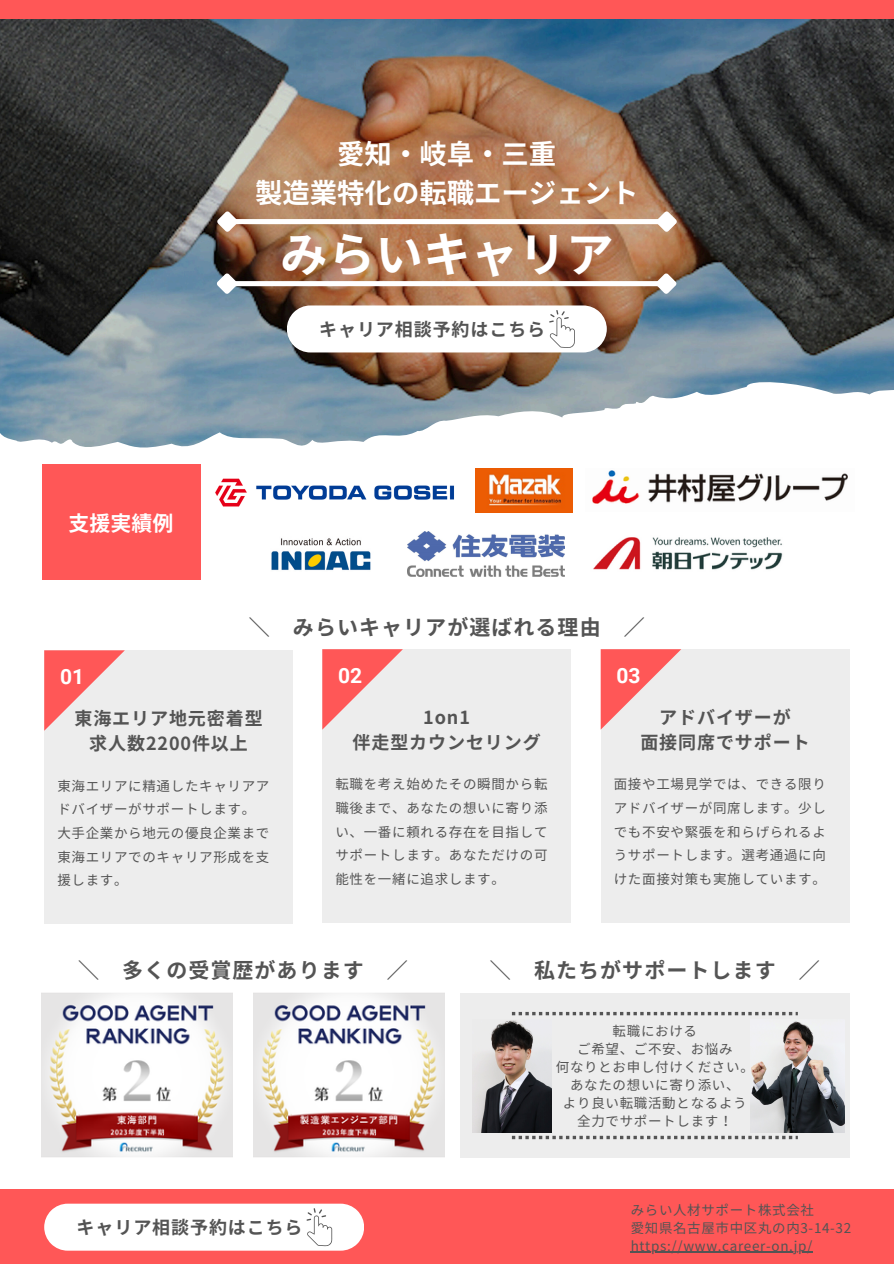
<style>
.page{position:relative;width:894px;height:1264px;background:#fff}
.page>*{position:absolute;margin:0;border:0;box-sizing:border-box;transform-origin:0 0}
.t1{font:700 47.7px "Noto Sans JP";color:#fff}
.t2{font:700 27.45px/38.2px "Noto Sans JP";color:#fff;text-align:center}
.t3{font:700 21px "Noto Sans JP";letter-spacing:.05em;color:#545454}
.t4{font:700 21px "Roboto";color:#fff}
.t5{font:700 21px "Noto Sans JP";color:#fff}
.t6{font:700 18px/24.8px "Noto Sans JP";letter-spacing:.05em;color:#545454;text-align:center}
.t7{font:13.5px/23.7px "Noto Sans JP";letter-spacing:.05em;color:#545454;text-align:justify}
</style>
<div class="page">
<div style="left:0;top:1189px;width:893px;height:74px;background:#ff5757"></div>
<img style="left:0;top:19px;width:893px;height:428px">
<div style="left:234px;top:219px;width:426px;height:5px;background:#fff"></div>
<svg style="left:212px;top:207px;width:30px;height:29px"></svg>
<svg style="left:651px;top:207px;width:30px;height:29px"></svg>
<div style="left:233px;top:281px;width:426px;height:5px;background:#fff"></div>
<svg style="left:212px;top:269px;width:30px;height:29px"></svg>
<svg style="left:651px;top:269px;width:30px;height:29px"></svg>
<div style="left:0;top:0;width:893px;height:19px;background:#ff5757"></div>
<div style="left:42px;top:464px;width:158px;height:116px;background:#ff5757"></div>
<div style="left:460px;top:993px;width:389px;height:164px;background:#ededed"></div>
<div style="left:44px;top:650px;width:249px;height:274px;background:#ededed"></div>
<svg style="left:44px;top:651px;width:80px;height:79px"></svg>
<div style="left:322px;top:649px;width:249px;height:274px;background:#ededed"></div>
<svg style="left:322px;top:649px;width:81px;height:80px"></svg>
<div style="left:600px;top:649px;width:249px;height:274px;background:#ededed"></div>
<svg style="left:600px;top:649px;width:81px;height:80px"></svg>
<svg style="left:44px;top:1203px;width:320px;height:47px;background:#fdf6f6"></svg>
<img style="left:42px;top:993px;width:191px;height:164px">
<img style="left:253px;top:993px;width:191px;height:164px">
<svg style="left:287px;top:305px;width:319px;height:47px"></svg>
<img style="left:750px;top:1021px;width:94px;height:110px">
<img style="left:472px;top:1020px;width:79px;height:111px">
<svg style="left:511px;top:1011px;width:286px;height:4px"></svg>
<svg style="left:511px;top:1135px;width:286px;height:4px"></svg>
<hr style="left:630px;top:1251px;width:182px;height:1px;background:#545454">
<img style="left:215px;top:478px;width:239px;height:29px">
<img style="left:475px;top:468px;width:97px;height:44px">
<img style="left:592px;top:470px;width:256px;height:34px">
<img style="left:407px;top:532px;width:157px;height:45px">
<img style="left:593px;top:537px;width:190px;height:33px">
<img style="left:271px;top:538px;width:100px;height:32px">
<p class="t2" style="left:255px;top:134px;width:385px">愛知・岐阜・三重<br>製造業特化の転職エージェント</p>
<h2 class="t1" style="left:280px;top:216px;width:335px">みらいキャリア</h2>
<h1 class="t5" style="left:69px;top:506px;width:106px">支援実績例</h1>
<p class="t4" style="left:60px;top:664px;width:26px">01</p>
<p class="t6" style="left:319px;top:316px;width:227px">キャリア相談予約はこちら</p>
<p class="t3" style="left:249px;top:610px;width:396px">＼ みらいキャリアが選ばれる理由 ／</p>
<p class="t4" style="left:338px;top:663px;width:26px">02</p>
<p class="t4" style="left:616px;top:663px;width:26px">03</p>
<p class="t6" style="left:74px;top:705px;width:190px">東海エリア地元密着型求人数2200件以上</p>
<p class="t7" style="left:57px;top:773px;width:213px">東海エリアに精通したキャリアアドバイザーがサポートします。</p>
<p class="t7" style="left:57px;top:820px;width:213px">大手企業から地元の優良企業まで東海エリアでのキャリア形成を支援します。</p>
<h3 class="t6" style="left:352px;top:703px;width:190px">1on1<br>伴走型カウンセリング</h3>
<p class="t7" style="left:335px;top:772px;width:213px">転職を考え始めたその瞬間から転職後まで、あなたの想いに寄り添い、一番に頼れる存在を目指してサポートします。あなただけの可能性を一緒に追求します。</p>
<h4 class="t6" style="left:640px;top:703px;width:171px">アドバイザーが<br>面接同席でサポート</h4>
<p class="t7" style="left:613px;top:772px;width:213px">面接や工場見学では、できる限りアドバイザーが同席します。少しでも不安や緊張を和らげられるようサポートします。選考通過に向けた面接対策も実施しています。</p>
<h4 class="t3" style="left:78px;top:953px;width:330px">＼ 多くの受賞歴があります ／</h4>
<p class="t6" style="left:77px;top:1213px;width:227px">キャリア相談予約はこちら</p>
<p class="t3" style="left:490px;top:953px;width:330px">＼ 私たちがサポートします ／</p>
<p class="t7" style="left:612px;top:1018px;width:86px">転職における</p>
<h4 class="t7" style="left:577px;top:1036px;width:157px">ご希望、ご不安、お悩み</h4>
<p class="t7" style="left:555px;top:1054px;width:199px">何なりとお申し付けください。</p>
<h3 class="t7" style="left:570px;top:1072px;width:171px">あなたの想いに寄り添い、</h3>
<p class="t7" style="left:563px;top:1090px;width:185px">より良い転職活動となるよう</p>
<p class="t7" style="left:577px;top:1108px;width:157px">全力でサポートします！</p>
<p class="t7" style="left:630px;top:1197px;width:185px">みらい人材サポート株式会社</p>
<p class="t7" style="left:630px;top:1215px;width:222px">愛知県名古屋市中区丸の内3-14-32</p>
<h4 class="t7" style="left:630px;top:1233px;width:183px">https://www.career-on.jp/</h4>
</div>
